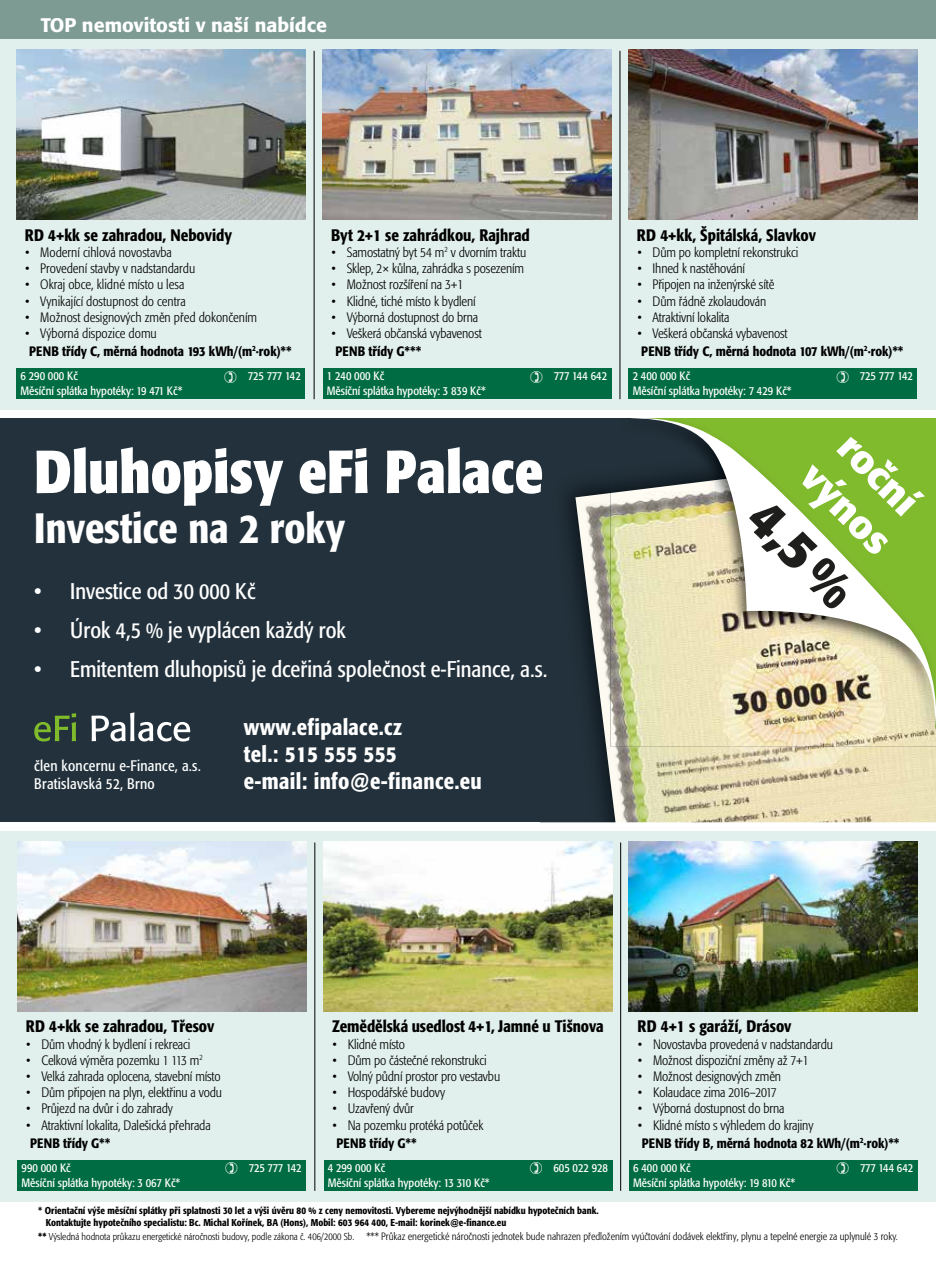
<style>
.page{position:relative;width:936px;height:1263px;background:#fff}
.page>*{position:absolute;margin:0;border:0;box-sizing:border-box;transform-origin:0 0}
.t1{font:700 condensed 60px "Formata";color:#fff}
.t2{font:500 condensed 42px "Formata";color:#fff}
.t3{font:condensed 22.5px "Formata";color:#fff}
.t4{font:500 condensed 22.5px/27px "Formata";letter-spacing:.015em;color:#fff}
.t5{font:500 19.5px "Formata";color:#fff}
.t6{font:500 condensed 16.5px "Formata";color:#000}
.t7{font:condensed 15.15px/18.1px "Formata";letter-spacing:.015em;color:#fff}
.t8{font:300 condensed 13.5px "Formata";letter-spacing:-.01em;color:#000}
.t9{font:500 condensed 13.5px/18px "Formata";letter-spacing:-.005em;color:#000}
.t10{font:condensed 12px "Formata";color:#fff}
.t11{font:condensed 12px "Formata";letter-spacing:-.025em;color:#fff}
.t12{font:300 condensed 10.5px "Formata";color:#000}
.t13{font:500 condensed 9.9px/11.9px "Formata";color:#000}
.s1{font-weight:300}
.s2{font-weight:700;font-size:9.9px}
.s3{font-size:9.9px}
</style>
<div class="page">
<div style="left:0;top:0;width:935px;height:39px;background:#7d9b93"></div>
<div style="left:0;top:39px;width:935px;height:371px;background:#e1f0ec"></div>
<hr style="left:619px;top:51px;width:1px;height:348px;background:#000">
<hr style="left:314px;top:51px;width:1px;height:348px;background:#000">
<img style="left:322px;top:50px;width:289px;height:170px">
<div style="left:322px;top:369px;width:289px;height:30px;background:#006c43"></div>
<img style="left:628px;top:50px;width:289px;height:170px">
<div style="left:628px;top:369px;width:289px;height:30px;background:#006c43"></div>
<img style="left:16px;top:50px;width:289px;height:170px">
<div style="left:16px;top:369px;width:289px;height:30px;background:#006c43"></div>
<div style="left:0;top:831px;width:935px;height:370px;background:#e1f0ec"></div>
<hr style="left:620px;top:842px;width:1px;height:349px;background:#000">
<hr style="left:314px;top:842px;width:1px;height:349px;background:#000">
<div style="left:629px;top:1160px;width:288px;height:31px;background:#006c43"></div>
<img style="left:629px;top:841px;width:288px;height:170px">
<div style="left:323px;top:1160px;width:289px;height:31px;background:#006c43"></div>
<img style="left:323px;top:841px;width:289px;height:170px">
<div style="left:17px;top:1160px;width:289px;height:31px;background:#006c43"></div>
<img style="left:17px;top:841px;width:289px;height:170px">
<div style="left:0;top:418px;width:935px;height:404px;background:#22313b"></div>
<svg style="left:34px;top:713px;width:42px;height:28px"></svg>
<svg style="left:91px;top:712px;width:99px;height:29px"></svg>
<svg style="left:568px;top:483px;width:367px;height:339px"></svg>
<img style="left:610px;top:481px;width:325px;height:266px">
<img style="left:919px;top:726px;width:16px;height:3px">
<img style="left:630px;top:418px;width:305px;height:308px">
<svg style="left:749px;top:437px;width:175px;height:174px;background:#adcb82"></svg>
<h3 class="t5" style="left:41px;top:13px;width:287px">TOP nemovitosti v naší nabídce</h3>
<p class="t6" style="left:25px;top:225px;width:209px">RD 4+kk se zahradou, Nebovidy</p>
<p class="t8" style="left:25px;top:244px;width:148px">• Moderní cihlová novostavba</p>
<p class="t8" style="left:25px;top:261px;width:171px">• Provedení stavby v nadstandardu</p>
<p class="t8" style="left:25px;top:277px;width:161px">• Okraj obce, klidné místo u lesa</p>
<p class="t8" style="left:25px;top:293px;width:162px">• Vynikající dostupnost do centra</p>
<p class="t8" style="left:25px;top:309px;width:233px">• Možnost designových změn před dokončením</p>
<p class="t9" style="left:25px;top:324px;width:268px"><span class="s1">• Výborná dispozice domu<br></span>PENB třídy C, měrná hodnota 193 kWh/(m<sup>2</sup>∙rok)**</p>
<p class="t10" style="left:21px;top:369px;width:59px">6 290 000 Kč</p>
<p class="t11" style="left:248px;top:369px;width:55px">725 777 142</p>
<p class="t10" style="left:21px;top:384px;width:163px">Měsíční splátka hypotéky: 19 471 Kč*</p>
<p class="t6" style="left:331px;top:225px;width:200px">Byt 2+1 se zahrádkou, Rajhrad</p>
<p class="t8" style="left:331px;top:244px;width:196px">• Samostatný byt 54 m<sup>2</sup> v dvorním traktu</p>
<p class="t8" style="left:331px;top:261px;width:194px">• Sklep, 2× kůlna, zahrádka s posezením</p>
<p class="t8" style="left:331px;top:277px;width:133px">• Možnost rozšíření na 3+1</p>
<p class="t8" style="left:331px;top:293px;width:145px">• Klidné, tiché místo k bydlení</p>
<p class="t8" style="left:331px;top:309px;width:148px">• Výborná dostupnost do brna</p>
<p class="t8" style="left:331px;top:325px;width:152px">• Veškerá občanská vybavenost</p>
<p class="t9" style="left:335px;top:342px;width:87px">PENB třídy G***</p>
<p class="t10" style="left:327px;top:369px;width:59px">1 240 000 Kč</p>
<p class="t10" style="left:553px;top:369px;width:55px">777 144 642</p>
<p class="t10" style="left:327px;top:384px;width:160px">Měsíční splátka hypotéky: 3 839 Kč*</p>
<h1 class="t1" style="left:34px;top:435px;width:510px">Dluhopisy eFi Palace</h1>
<h2 class="t2" style="left:34px;top:503px;width:312px">Investice na 2 roky</h2>
<h3 class="t3" style="left:34px;top:578px;width:223px">• Investice od 30 000 Kč</h3>
<h3 class="t3" style="left:34px;top:617px;width:313px">• Úrok 4,5 % je vyplácen každý rok</h3>
<h3 class="t3" style="left:34px;top:656px;width:514px">• Emitentem dluhopisů je dceřiná společnost e-Finance, a.s.</h3>
<h3 class="t4" style="left:244px;top:713px;width:239px">www.efipalace.cz<br>tel.: 515 555 555<br>e-mail: info@e-finance.eu</h3>
<p class="t7" style="left:34px;top:757px;width:168px">člen koncernu e-Finance, a.s.<br>Bratislavská 52, Brno</p>
<p class="t6" style="left:637px;top:225px;width:181px">RD 4+kk, Špitálská, Slavkov</p>
<p class="t8" style="left:637px;top:244px;width:162px">• Dům po kompletní rekonstrukci</p>
<p class="t8" style="left:637px;top:261px;width:109px">• Ihned k nastěhování</p>
<p class="t8" style="left:637px;top:277px;width:138px">• Připojen na inženýrské sítě</p>
<p class="t8" style="left:637px;top:293px;width:130px">• Dům řádně zkolaudován</p>
<p class="t8" style="left:637px;top:309px;width:94px">• Atraktivní lokalita</p>
<p class="t9" style="left:637px;top:324px;width:267px"><span class="s1">• Veškerá občanská vybavenost<br></span>PENB třídy C, měrná hodnota 107 kWh/(m<sup>2</sup>∙rok)**</p>
<p class="t10" style="left:632px;top:369px;width:59px">2 400 000 Kč</p>
<p class="t11" style="left:859px;top:369px;width:55px">725 777 142</p>
<p class="t10" style="left:632px;top:384px;width:160px">Měsíční splátka hypotéky: 7 429 Kč*</p>
<p class="t6" style="left:26px;top:1016px;width:190px">RD 4+kk se zahradou, Třesov</p>
<p class="t8" style="left:26px;top:1036px;width:165px">• Dům vhodný k bydlení i rekreaci</p>
<p class="t8" style="left:26px;top:1052px;width:178px">• Celková výměra pozemku 1 113 m<sup>2</sup></p>
<p class="t8" style="left:26px;top:1068px;width:196px">• Velká zahrada oplocena, stavební místo</p>
<p class="t8" style="left:26px;top:1085px;width:197px">• Dům připojen na plyn, elektřinu a vodu</p>
<p class="t8" style="left:26px;top:1101px;width:148px">• Průjezd na dvůr i do zahrady</p>
<p class="t8" style="left:26px;top:1117px;width:186px">• Atraktivní lokalita, Dalešická přehrada</p>
<p class="t9" style="left:30px;top:1134px;width:82px">PENB třídy G**</p>
<p class="t10" style="left:22px;top:1161px;width:51px">990 000 Kč</p>
<p class="t11" style="left:249px;top:1161px;width:55px">725 777 142</p>
<p class="t10" style="left:22px;top:1175px;width:160px">Měsíční splátka hypotéky: 3 067 Kč*</p>
<p class="t6" style="left:332px;top:1016px;width:273px">Zemědělská usedlost 4+1, Jamné u Tišnova</p>
<p class="t8" style="left:332px;top:1036px;width:74px">• Klidné místo</p>
<p class="t8" style="left:332px;top:1052px;width:155px">• Dům po částečné rekonstrukci</p>
<p class="t8" style="left:332px;top:1068px;width:169px">• Volný půdní prostor pro vestavbu</p>
<p class="t8" style="left:332px;top:1085px;width:114px">• Hospodářské budovy</p>
<p class="t8" style="left:332px;top:1101px;width:83px">• Uzavřený dvůr</p>
<p class="t8" style="left:332px;top:1117px;width:152px">• Na pozemku protéká potůček</p>
<p class="t9" style="left:336px;top:1134px;width:82px">PENB třídy G**</p>
<p class="t10" style="left:328px;top:1161px;width:59px">4 299 000 Kč</p>
<p class="t10" style="left:553px;top:1161px;width:56px">605 022 928</p>
<p class="t10" style="left:328px;top:1175px;width:163px">Měsíční splátka hypotéky: 13 310 Kč*</p>
<p class="t6" style="left:637px;top:1016px;width:155px">RD 4+1 s garáží, Drásov</p>
<p class="t8" style="left:638px;top:1036px;width:197px">• Novostavba provedená v nadstandardu</p>
<p class="t8" style="left:638px;top:1052px;width:172px">• Možnost dispoziční změny až 7+1</p>
<p class="t8" style="left:638px;top:1068px;width:145px">• Možnost designových změn</p>
<p class="t8" style="left:638px;top:1085px;width:140px">• Kolaudace zima 2016–2017</p>
<p class="t8" style="left:638px;top:1101px;width:148px">• Výborná dostupnost do brna</p>
<p class="t9" style="left:638px;top:1116px;width:263px"><span class="s1">• Klidné místo s výhledem do krajiny<br></span>PENB třídy B, měrná hodnota 82 kWh/(m<sup>2</sup>∙rok)**</p>
<p class="t10" style="left:633px;top:1161px;width:59px">6 400 000 Kč</p>
<p class="t10" style="left:860px;top:1161px;width:55px">777 144 642</p>
<p class="t10" style="left:633px;top:1175px;width:163px">Měsíční splátka hypotéky: 19 810 Kč*</p>
<p class="t13" style="left:46px;top:1205px;width:554px;text-indent:-8px">* Orientační výše měsíční splátky při splatnosti 30 let a výši úvěru 80 % z ceny nemovitosti. Vybereme nejvýhodnější nabídku hypotečních bank.<br>Kontaktujte hypotečního specialistu: Bc. Michal Kořínek, BA (Hons), Mobil: 603 964 400, E-mail: korinek@e-finance.eu</p>
<p class="t12" style="left:38px;top:1230px;width:861px"><span class="s2">**</span> <span class="s3">Výsledná hodnota průkazu energetické náročnosti budovy, podle zákona č. 406/2000 Sb.</span> *** Průkaz energetické náročnosti jednotek bude nahrazen předložením vyúčtování dodávek elektřiny, plynu a tepelné energie za uplynulé 3 roky.</p>
</div>
